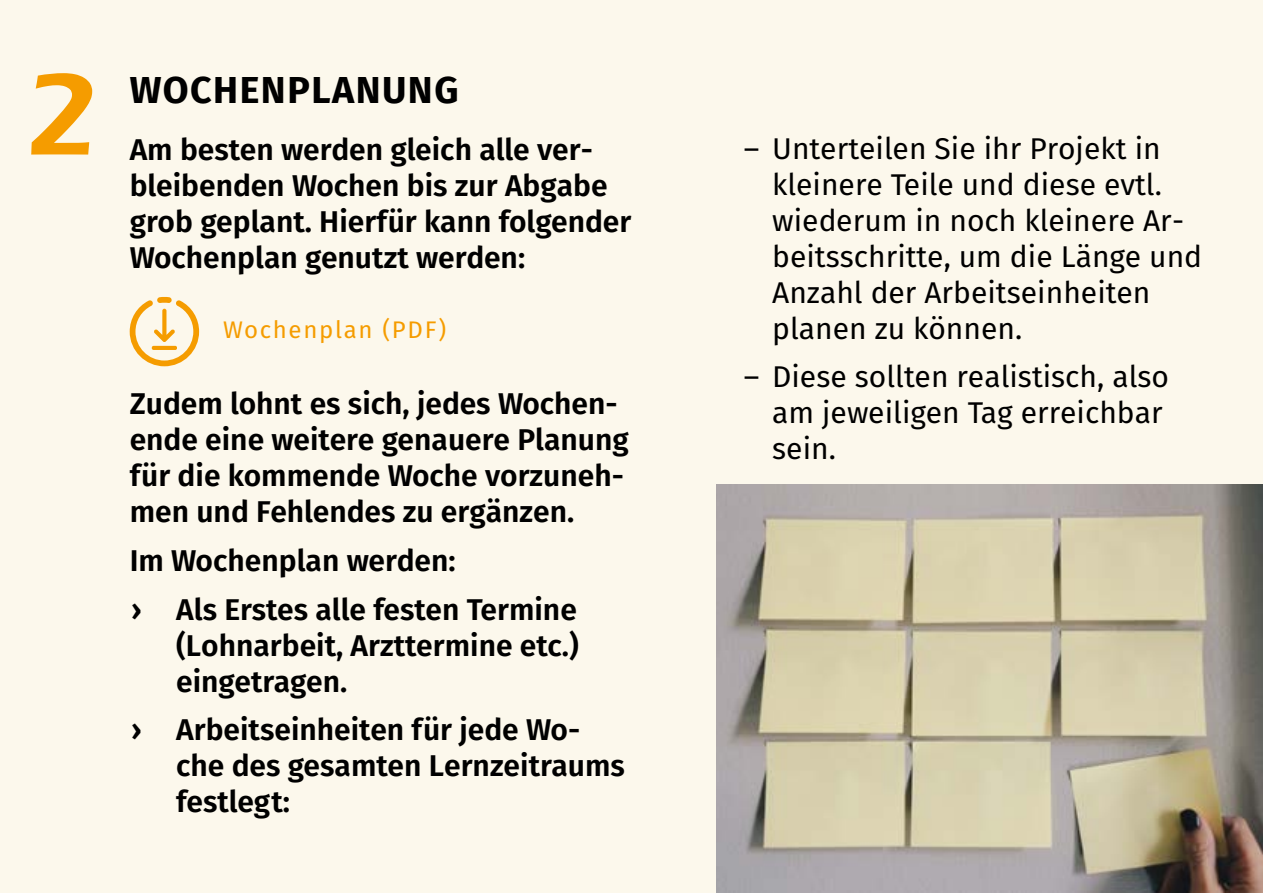
<style>
.page{position:relative;width:1263px;height:893px;background:#fcf8ec}
.page>*{position:absolute;margin:0;border:0;box-sizing:border-box;transform-origin:0 0}
.t1{font:600 120px "Eras ITC";color:#f59c00}
.t2{font:700 37.5px "Fira Sans";letter-spacing:.04em;color:#000}
.t3{font:600 30px/36px "Fira Sans";color:#000}
.t4{font:30px/36px "Fira Sans";color:#000}
.t5{font:24px "Fira Sans";letter-spacing:.07em;color:#f59c00}
</style>
<div class="page">
<svg style="left:130px;top:297px;width:69px;height:69px"></svg>
<hr style="left:152px;top:346px;width:25px;height:4px;background:#f59c00;border-radius:2px">
<img style="left:717px;top:484px;width:546px;height:409px">
<h1 class="t1" style="left:26px;top:47px;width:75px">2</h1>
<p class="t2" style="left:130px;top:63px;width:330px">WOCHENPLANUNG</p>
<p class="t3" style="left:130px;top:131px;width:503px">Am besten werden gleich alle ver&shy;bleibenden Wochen bis zur Abgabe grob geplant. Hierfür kann folgender Wochenplan genutzt werden:</p>
<p class="t5" style="left:223px;top:313px;width:225px">Wochenplan (PDF)</p>
<p class="t3" style="left:130px;top:386px;width:501px">Zudem lohnt es sich, jedes Wochen&shy;ende eine weitere genauere Planung für die kommende Woche vorzuneh&shy;men und Fehlendes zu ergänzen.</p>
<p class="t3" style="left:130px;top:536px;width:449px;line-height:48.8px">Im Wochenplan werden:<br>› Als Erstes alle festen Termine</p>
<p class="t3" style="left:176px;top:627px;width:404px">(Lohnarbeit, Arzttermine etc.) eingetragen.</p>
<p class="t3" style="left:176px;top:712px;width:450px;text-indent:-45px">› Arbeitseinheiten für jede Wo&shy;che des gesamten Lernzeitraums festlegt:</p>
<p class="t4" style="left:772px;top:130px;width:431px;text-indent:-28px">– Unterteilen Sie ihr Projekt in kleinere Teile und diese evtl. wiederum in noch kleinere Ar&shy;beitsschritte, um die Länge und<br>Anzahl der Arbeitseinheiten planen zu können.</p>
<p class="t4" style="left:772px;top:359px;width:398px;text-indent:-28px">– Diese sollten realistisch, also am jeweiligen Tag erreichbar sein.</p>
</div>
